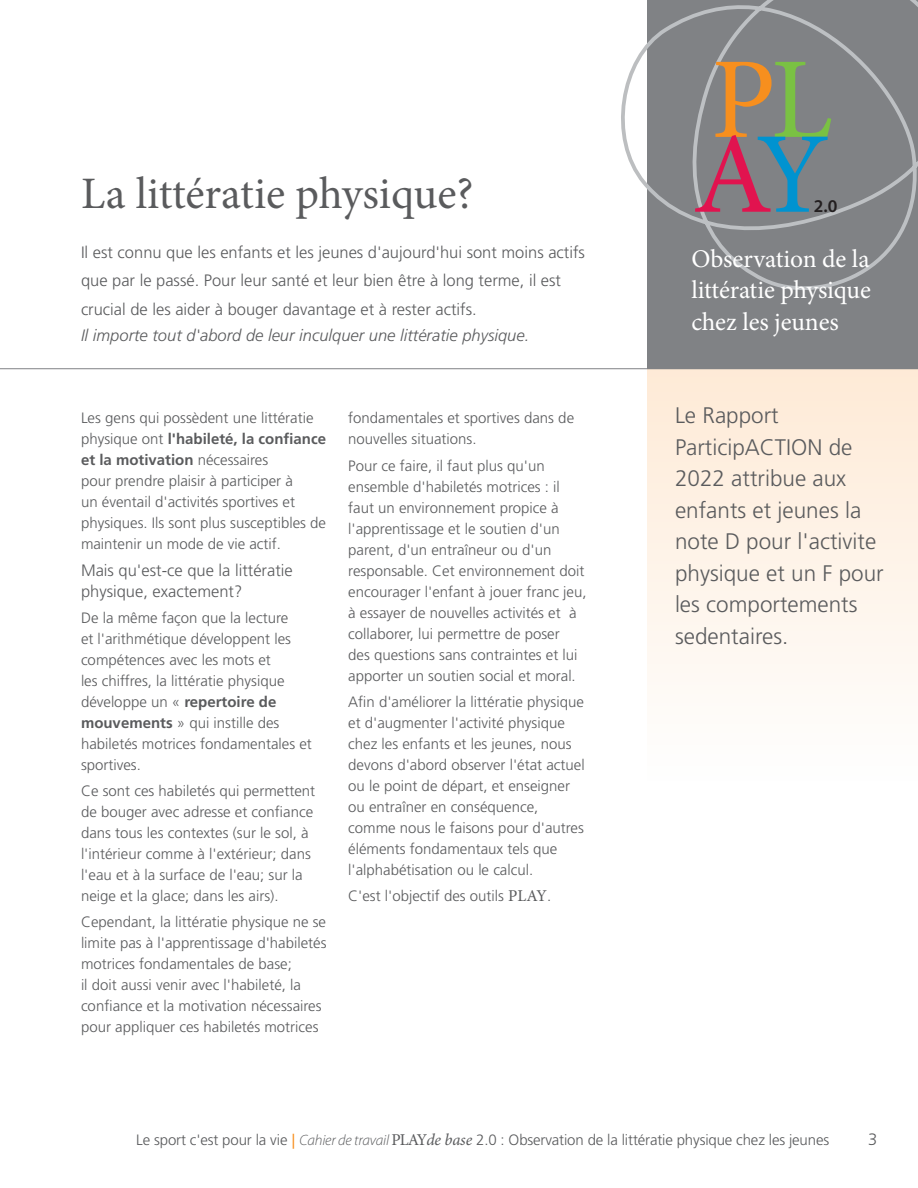
<style>
.page{position:relative;width:918px;height:1188px;background:#fff}
.page>*{position:absolute;margin:0;border:0;box-sizing:border-box;transform-origin:0 0}
.t1{font:115.5px "Minion Pro";color:#f78f1e}
.t2{font:115.5px "Minion Pro";color:#e1134f}
.t3{font:45px "Minion Pro";color:#5a5b5d}
.t4{font:25.5px/31.5px "Minion Pro";letter-spacing:-.005em;color:#fff;text-align:justify}
.t5{font:300 22.5px/31.5px "Frutiger LT Std";color:#5a5b5d}
.t6{font:600 18px "Myriad Pro";color:#231f20}
.t7{font:300 16.5px/28.5px "Frutiger LT Std";color:#5a5b5d}
.t8{font:italic 300 16.5px "Frutiger LT Std";color:#5a5b5d}
.t9{font:300 15px/21px "Frutiger LT Std";color:#5a5b5d}
.s1{font-weight:700}
.s2{font-family:"Minion Pro";font-weight:400;font-size:16.5px}
.s3{color:#7ac143}
.s4{color:#0093d0}
.s5{color:#f78f1e}
.s6{font-family:"Myriad Pro";font-style:italic}
.s7{font-family:"Minion Pro";font-weight:400;font-style:italic;font-size:16.5px}
</style>
<div class="page">
<div style="left:30px;top:1034px;width:34px;height:34px;border:2px solid #fff;border-radius:50%"></div>
<div style="left:31px;top:117px;width:34px;height:34px;border:2px solid #fff;border-radius:50%"></div>
<div style="left:31px;top:576px;width:33px;height:34px;border:2px solid #fff;border-radius:50%"></div>
<svg style="left:647px;top:369px;width:271px;height:313px;fill:#fef2e5"></svg>
<div style="left:647px;top:0;width:271px;height:368px;background:#808285"></div>
<hr style="left:0;top:368px;width:918px;height:1px;background:#808285">
<svg style="left:621px;top:0;width:297px;height:290px"></svg>
<h2 class="t3" style="left:81px;top:164px;width:394px">La littératie physique?</h2>
<p class="t7" style="left:81px;top:238px;width:505px">Il est connu que les enfants et les jeunes d'aujourd'hui sont moins actifs que par le passé. Pour leur santé et leur bien être à long terme, il est crucial de les aider à bouger davantage et à rester actifs.</p>
<p class="t8" style="left:81px;top:326px;width:450px">Il importe tout d'abord de leur inculquer une littératie physique.</p>
<p class="t9" style="left:81px;top:408px;width:247px">Les gens qui possèdent une littératie physique ont <span class="s1">l'habileté, la confiance et la motivation</span> nécessaires<br>pour prendre plaisir à participer à<br>un éventail d'activités sportives et physiques. Ils sont plus susceptibles de maintenir un mode de vie actif.</p>
<p class="t7" style="left:81px;top:560px;width:213px;line-height:21px">Mais qu'est-ce que la littératie physique, exactement?</p>
<p class="t9" style="left:81px;top:607px;width:232px">De la même façon que la lecture<br>et l'arithmétique développent les compétences avec les mots et<br>les chiffres, la littératie physique développe un « <span class="s1">repertoire de mouvements</span> » qui instille des habiletés motrices fondamentales et sportives.</p>
<p class="t9" style="left:81px;top:781px;width:236px">Ce sont ces habiletés qui permettent de bouger avec adresse et confiance dans tous les contextes (sur le sol, à l'intérieur comme à l'extérieur; dans l'eau et à la surface de l'eau; sur la neige et la glace; dans les airs).</p>
<p class="t9" style="left:81px;top:912px;width:247px">Cependant, la littératie physique ne se limite pas à l'apprentissage d'habiletés motrices fondamentales de base;<br>il doit aussi venir avec l'habileté, la confiance et la motivation nécessaires pour appliquer ces habiletés motrices</p>
<p class="t9" style="left:348px;top:408px;width:227px">fondamentales et sportives dans de nouvelles situations.</p>
<p class="t9" style="left:348px;top:455px;width:240px">Pour ce faire, il faut plus qu'un ensemble d'habiletés motrices : il faut un environnement propice à l'apprentissage et le soutien d'un parent, d'un entraîneur ou d'un responsable. Cet environnement doit encourager l'enfant à jouer franc jeu, à essayer de nouvelles activités et à collaborer, lui permettre de poser<br>des questions sans contraintes et lui apporter un soutien social et moral.</p>
<p class="t9" style="left:348px;top:691px;width:238px">Afin d'améliorer la littératie physique et d'augmenter l'activité physique chez les enfants et les jeunes, nous devons d'abord observer l'état actuel ou le point de départ, et enseigner ou entraîner en conséquence, comme nous le faisons pour d'autres éléments fondamentaux tels que l'alphabétisation ou le calcul.</p>
<p class="t9" style="left:348px;top:886px;width:204px">C'est l'objectif des outils <span class="s2">PLAY</span>.</p>
<h1 class="t1" style="left:711px;top:23px;width:123px">P<span class="s3">L</span></h1>
<h1 class="t2" style="left:693px;top:97px;width:138px">A<span class="s4">Y</span></h1>
<p class="t6" style="left:814px;top:194px;width:25px">2.0</p>
<h3 class="t4" style="left:691px;top:243px;width:181px">Observation de la littératie physique chez les jeunes</h3>
<h3 class="t5" style="left:675px;top:400px;width:210px">Le Rapport<br>ParticipACTION de<br>2022 attribue aux enfants et jeunes la note D pour l'activite physique et un F pour les comportements sedentaires.</h3>
<p class="t9" style="left:136px;top:1129px;width:694px">Le sport c'est pour la vie <span class="s5">|</span> <span class="s6">Cahier de travail</span> <span class="s2">PLAY</span><span class="s7">de base</span> 2.0 : Observation de la littératie physique chez les jeunes</p>
<p class="t7" style="left:868px;top:1125px;width:11px">3</p>
</div>
